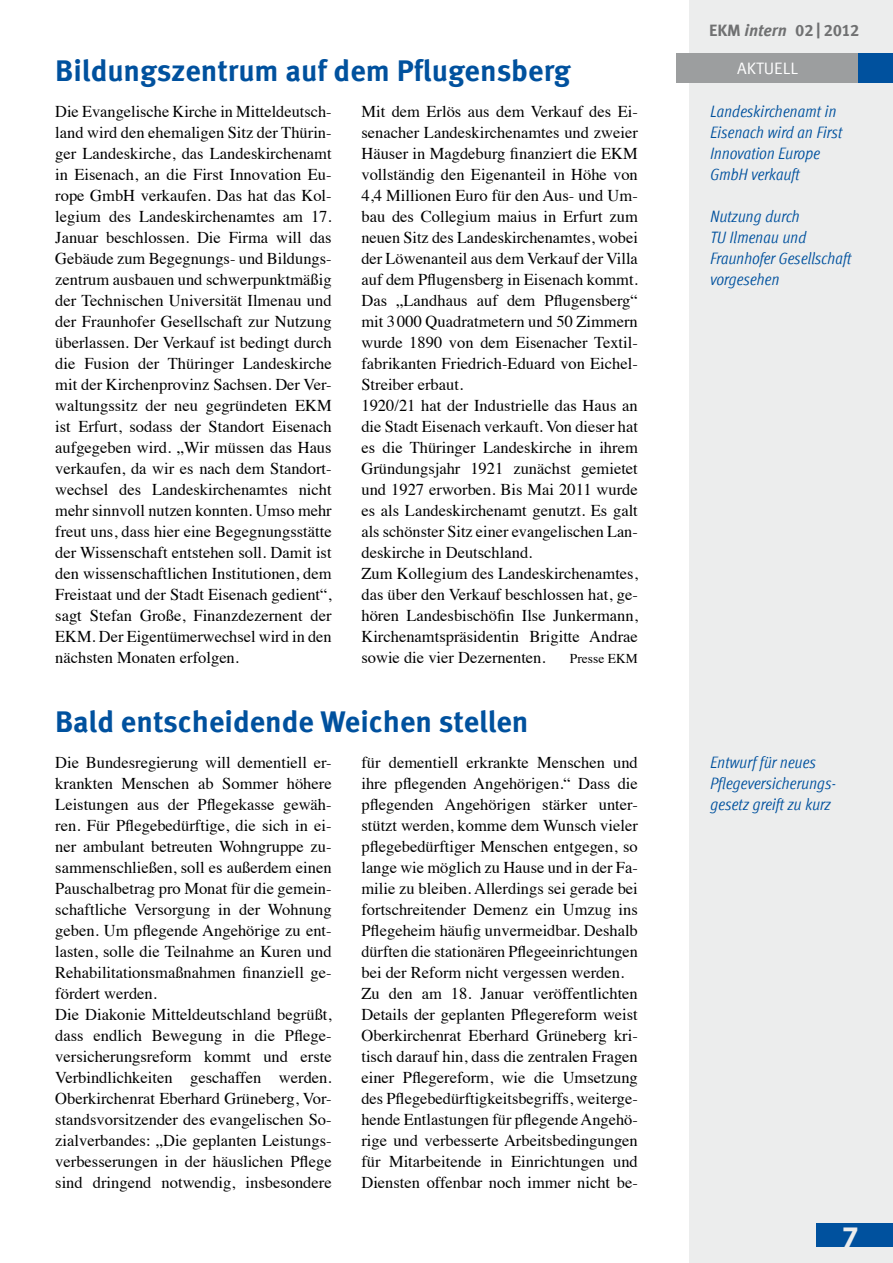
<style>
.page{position:relative;width:893px;height:1263px;background:#fff}
.page>*{position:absolute;margin:0;border:0;box-sizing:border-box;transform-origin:0 0}
.t1{font:700 30px "Meta Offc";color:#00519e}
.t2{font:700 30px "Myriad Pro";color:#eceded}
.t3{font:16.5px/21px "Times";color:#000}
.t4{font:italic condensed 16.5px/21px "Meta Offc";letter-spacing:-.005em;color:#00519e}
.t5{font:700 16.5px "Meta Offc";letter-spacing:-.02em;color:#707172}
.t6{font:16.5px "Meta Offc Norm";color:#fff}
.t7{font:13.5px "Times";color:#000}
.s1{font-style:italic}
</style>
<div class="page">
<div style="left:689px;top:0;width:204px;height:1263px;background:#eceded"></div>
<div style="left:676px;top:53px;width:183px;height:30px;background:#9c9e9f"></div>
<div style="left:859px;top:53px;width:34px;height:30px;background:#00519e"></div>
<div style="left:816px;top:1223px;width:77px;height:23px;background:#00519e"></div>
<p class="t5" style="left:709px;top:21px;width:152px">EKM <span class="s1">intern</span> 02 | 2012</p>
<p class="t1" style="left:55px;top:53px;width:517px">Bildungszentrum auf dem Pflugensberg</p>
<p class="t6" style="left:737px;top:59px;width:62px">AKTUELL</p>
<p class="t3" style="left:55px;top:100px;width:278px;text-align:justify">Die Evangelische Kirche in Mitteldeutsch&shy;land wird den ehemaligen Sitz der Thürin&shy;ger Landeskirche, das Landeskirchenamt in Eisenach, an die First Innovation Eu&shy;rope GmbH verkaufen. Das hat das Kol&shy;legium des Landeskirchenamtes am 17.<br>Januar beschlossen. Die Firma will das Gebäude zum Begegnungs- und Bildungs&shy;zentrum ausbauen und schwerpunktmäßig der Technischen Universität Ilmenau und der Fraunhofer Gesellschaft zur Nutzung überlassen. Der Verkauf ist bedingt durch die Fusion der Thüringer Landeskirche mit der Kirchenprovinz Sachsen. Der Ver&shy;waltungssitz der neu gegründeten EKM ist Erfurt, sodass der Standort Eisenach aufgegeben wird. „Wir müssen das Haus verkaufen, da wir es nach dem Standort&shy;wechsel des Landeskirchenamtes nicht mehr sinnvoll nutzen konnten. Umso mehr freut uns, dass hier eine Begegnungsstätte der Wissenschaft entstehen soll. Damit ist den wissenschaftlichen Institutionen, dem Freistaat und der Stadt Eisenach gedient“, sagt Stefan Große, Finanzdezernent der EKM. Der Eigentümerwechsel wird in den nächsten Monaten erfolgen.</p>
<p class="t3" style="left:361px;top:100px;width:278px">Mit dem Erlös aus dem Verkauf des Ei&shy;senacher Landeskirchenamtes und zweier Häuser in Magdeburg finanziert die EKM vollständig den Eigenanteil in Höhe von 4,4 Millionen Euro für den Aus- und Um&shy;bau des Collegium maius in Erfurt zum neuen Sitz des Landeskirchenamtes, wobei der Löwenanteil aus dem Verkauf der Villa auf dem Pflugensberg in Eisenach kommt.<br>Das „Landhaus auf dem Pflugensberg“ mit 3 000 Quadratmetern und 50 Zimmern wurde 1890 von dem Eisenacher Textil&shy;fabrikanten Friedrich-Eduard von Eichel-Streiber erbaut.<br>1920/21 hat der Industrielle das Haus an die Stadt Eisenach verkauft. Von dieser hat es die Thüringer Landeskirche in ihrem Gründungsjahr 1921 zunächst gemietet und 1927 erworben. Bis Mai 2011 wurde es als Landeskirchenamt genutzt. Es galt als schönster Sitz einer evangelischen Lan&shy;deskirche in Deutschland.<br>Zum Kollegium des Landeskirchenamtes, das über den Verkauf beschlossen hat, ge&shy;hören Landesbischöfin Ilse Junkermann, Kirchenamtspräsidentin Brigitte Andrae sowie die vier Dezernenten.</p>
<p class="t4" style="left:710px;top:101px;width:134px">Landeskirchenamt in<br>Eisenach wird an First<br>Innovation Europe<br>GmbH verkauft</p>
<p class="t4" style="left:710px;top:206px;width:143px">Nutzung durch<br>TU Ilmenau und<br>Fraunhofer Gesellschaft vorgesehen</p>
<p class="t7" style="left:570px;top:646px;width:69px">Presse EKM</p>
<p class="t1" style="left:55px;top:704px;width:475px">Bald entscheidende Weichen stellen</p>
<p class="t3" style="left:55px;top:751px;width:278px">Die Bundesregierung will dementiell er&shy;krankten Menschen ab Sommer höhere Leistungen aus der Pflegekasse gewäh&shy;ren. Für Pflegebedürftige, die sich in ei&shy;ner ambulant betreuten Wohngruppe zu&shy;sammenschließen, soll es außerdem einen Pauschalbetrag pro Monat für die gemein&shy;schaftliche Versorgung in der Wohnung geben. Um pflegende Angehörige zu ent&shy;lasten, solle die Teilnahme an Kuren und Rehabilitationsmaßnahmen finanziell ge&shy;fördert werden.<br>Die Diakonie Mitteldeutschland begrüßt, dass endlich Bewegung in die Pflege&shy;versicherungsreform kommt und erste Verbindlichkeiten geschaffen werden.<br>Oberkirchenrat Eberhard Grüneberg, Vor&shy;standsvorsitzender des evangelischen So&shy;zialverbandes: „Die geplanten Leistungs&shy;verbesserungen in der häuslichen Pflege sind dringend notwendig, insbesondere</p>
<p class="t3" style="left:361px;top:751px;width:278px">für dementiell erkrankte Menschen und ihre pflegenden Angehörigen.“ Dass die pflegenden Angehörigen stärker unter&shy;stützt werden, komme dem Wunsch vieler pflegebedürftiger Menschen entgegen, so lange wie möglich zu Hause und in der Fa&shy;milie zu bleiben. Allerdings sei gerade bei fortschreitender Demenz ein Umzug ins Pflegeheim häufig unvermeidbar. Deshalb dürften die stationären Pflegeeinrichtungen bei der Reform nicht vergessen werden.<br>Zu den am 18. Januar veröffentlichten Details der geplanten Pflegereform weist Oberkirchenrat Eberhard Grüneberg kri&shy;tisch darauf hin, dass die zentralen Fragen einer Pflegereform, wie die Umsetzung des Pflegebedürftigkeitsbegriffs, weiterge&shy;hende Entlastungen für pflegende Angehö&shy;rige und verbesserte Arbeitsbedingungen für Mitarbeitende in Einrichtungen und Diensten offenbar noch immer nicht be-</p>
<p class="t4" style="left:710px;top:752px;width:127px">Entwurf für neues<br>Pflegeversicherungs&shy;gesetz greift zu kurz</p>
<p class="t2" style="left:842px;top:1217px;width:18px">7</p>
</div>
